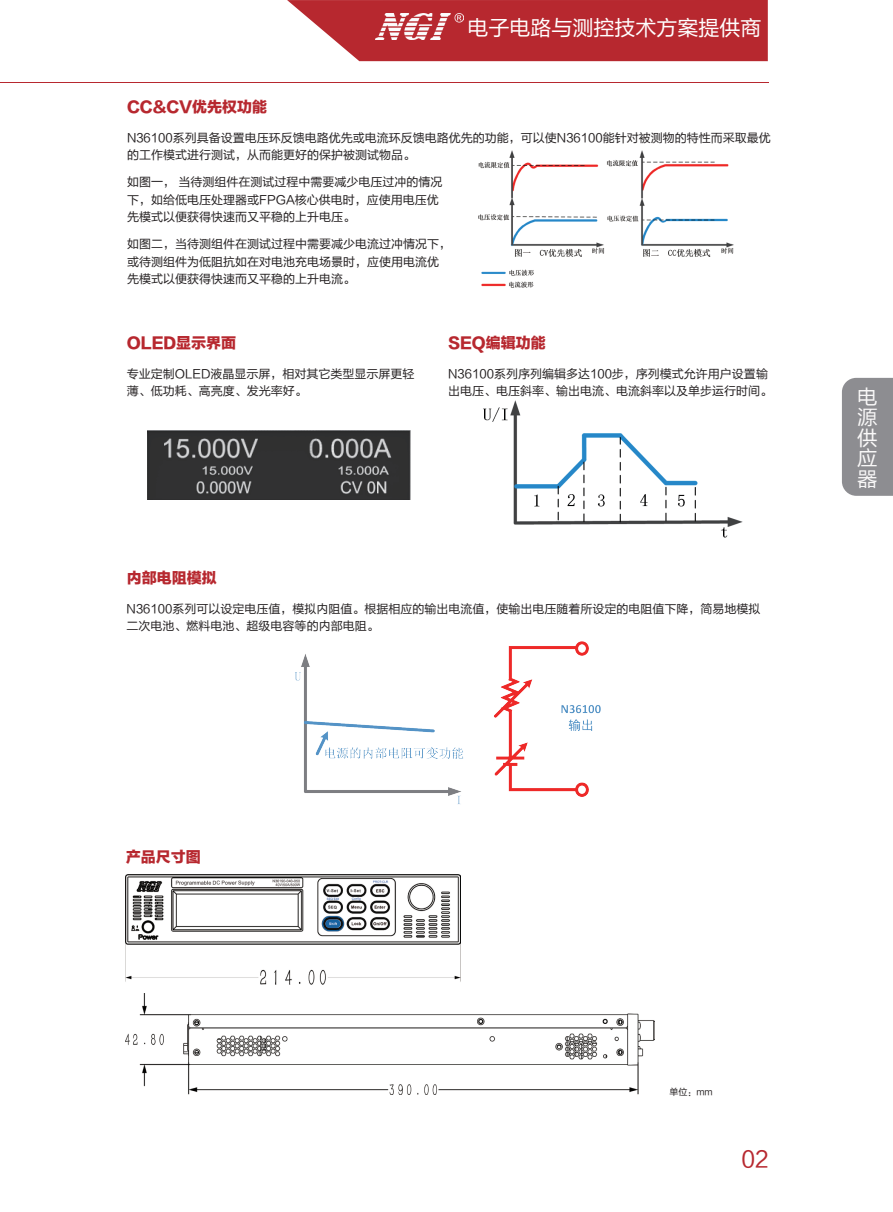
<style>
.page{position:relative;width:893px;height:1212px;background:#fff}
.page>*{position:absolute;margin:0;border:0;box-sizing:border-box;transform-origin:0 0}
.t1{font:22.5px "FZLTHJW GB1 0";color:#b7282f}
.t2{font:21px "FZLTHJW GB1 0";color:#fff}
.t3{font:20.4px/20.4px "FZLTHJW GB1 0";color:#f9f8f8;text-align:justify}
.t4{font:15px "FZLTTHK GBK1 0";color:#b7282f}
.t5{font:12px/17.4px "FZLTHJW GB1 0";color:#231f20}
.t6{font:9px "FZLTHJW GB1 0";color:#231f20}
</style>
<div class="page">
<img style="left:483px;top:401px;width:260px;height:137px">
<img style="left:478px;top:151px;width:256px;height:137px">
<div style="left:842px;top:378px;width:51px;height:118px;background:#8d8d91"></div>
<hr style="left:0;top:83px;width:768px;height:1px;background:#b7282f">
<svg style="left:287px;top:0;width:481px;height:61px;background:#bc3940"></svg>
<img style="left:376px;top:13px;width:87px;height:27px">
<img style="left:295px;top:641px;width:306px;height:163px">
<img style="left:148px;top:430px;width:263px;height:70px">
<img style="left:125px;top:874px;width:336px;height:110px">
<img style="left:126px;top:993px;width:528px;height:101px">
<h2 class="t2" style="left:467px;top:16px;width:295px">电子电路与测控技术方案提供商</h2>
<p class="t4" style="left:127px;top:98px;width:142px">CC&amp;CV优先权功能</p>
<p class="t5" style="left:127px;top:129px;width:645px">N36100系列具备设置电压环反馈电路优先或电流环反馈电路优先的功能，可以使N36100能针对被测物的特性而采取最优的工作模式进行测试，从而能更好的保护被测试物品。</p>
<p class="t5" style="left:127px;top:174px;width:317px">如图一， 当待测组件在测试过程中需要减少电压过冲的情况下，如给低电压处理器或FPGA核心供电时，应使用电压优先模式以便获得快速而又平稳的上升电压。</p>
<p class="t5" style="left:127px;top:236px;width:325px">如图二，当待测组件在测试过程中需要减少电流过冲情况下，或待测组件为低阻抗如在对电池充电场景时，应使用电流优先模式以便获得快速而又平稳的上升电流。</p>
<p class="t4" style="left:127px;top:335px;width:111px">OLED显示界面</p>
<p class="t5" style="left:127px;top:365px;width:289px">专业定制OLED液晶显示屏，相对其它类型显示屏更轻薄、低功耗、高亮度、发光率好。</p>
<p class="t4" style="left:448px;top:335px;width:99px">SEQ编辑功能</p>
<p class="t5" style="left:448px;top:365px;width:325px">N36100系列序列编辑多达100步，序列模式允许用户设置输出电压、电压斜率、输出电流、电流斜率以及单步运行时间。</p>
<p class="t4" style="left:127px;top:569px;width:91px">内部电阻模拟</p>
<p class="t5" style="left:127px;top:600px;width:635px">N36100系列可以设定电压值，模拟内阻值。根据相应的输出电流值，使输出电压随着所设定的电阻值下降，简易地模拟二次电池、燃料电池、超级电容等的内部电阻。</p>
<p class="t4" style="left:126px;top:849px;width:77px">产品尺寸图</p>
<h3 class="t3" style="left:857px;top:387px;width:22px">电源供应器</h3>
<p class="t6" style="left:669px;top:1087px;width:45px">单位：mm</p>
<h1 class="t1" style="left:741px;top:1147px;width:29px">02</h1>
</div>
